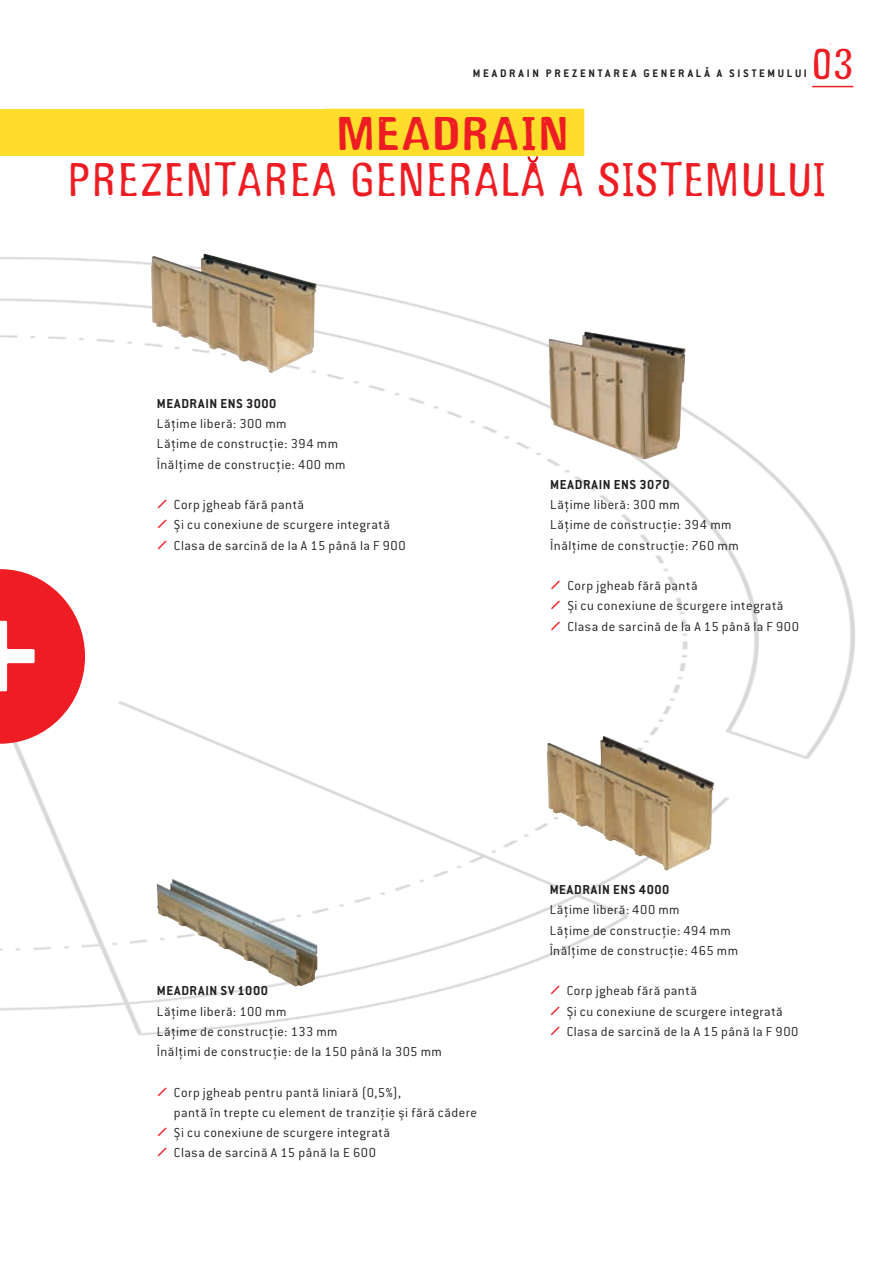
<style>
.page{position:relative;width:893px;height:1263px;background:#fff}
.page>*{position:absolute;margin:0;border:0;box-sizing:border-box;transform-origin:0 0}
.t1{font:49.5px "Gagamond";letter-spacing:.05em;color:#ee1d23}
.t2{font:700 49.5px "Gagamond";letter-spacing:.055em;color:#ee1d23}
.t3{font:45px "Gagamond";color:#ee1d23}
.t4{font:300 14.25px/20.2px "Conduit ITC Pro";letter-spacing:.035em;color:#231f20}
.t5{font:700 14.25px "Conduit ITC Pro";letter-spacing:.035em;color:#231f20}
.t6{font:700 12px "Conduit ITC Pro";letter-spacing:.225em;color:#231f20}
</style>
<div class="page">
<div style="left:324px;top:109px;width:260px;height:47px;background:#ffdd2b"></div>
<img style="left:0;top:253px;width:855px;height:783px">
<hr style="left:812px;top:86px;width:41px;height:1px;background:#ee1d23">
<img style="left:151px;top:254px;width:54px;height:44px">
<img style="left:549px;top:332px;width:36px;height:93px">
<img style="left:562px;top:736px;width:41px;height:29px">
<img style="left:157px;top:879px;width:15px;height:16px">
<div style="left:0;top:109px;width:333px;height:47px;background:#ffdd2b"></div>
<svg style="left:0;top:569px;width:85px;height:175px"></svg>
<svg style="left:527px;top:156px;width:12px;height:7px"></svg>
<svg style="left:158px;top:500px;width:9px;height:9px"></svg>
<svg style="left:158px;top:520px;width:9px;height:9px"></svg>
<svg style="left:158px;top:540px;width:9px;height:9px"></svg>
<svg style="left:551px;top:581px;width:9px;height:9px"></svg>
<svg style="left:551px;top:601px;width:9px;height:9px"></svg>
<svg style="left:551px;top:621px;width:9px;height:9px"></svg>
<svg style="left:551px;top:986px;width:8px;height:8px"></svg>
<svg style="left:551px;top:1006px;width:8px;height:9px"></svg>
<svg style="left:551px;top:1026px;width:8px;height:9px"></svg>
<h2 class="t3" style="left:812px;top:41px;width:43px">03</h2>
<p class="t6" style="left:473px;top:66px;width:335px">MEADRAIN PREZENTAREA GENERALĂ A SISTEMULUI</p>
<h1 class="t2" style="left:338px;top:107px;width:232px">MEADRAIN</h1>
<h1 class="t1" style="left:68px;top:154px;width:757px">PREZENTAREA GENERALA A SISTEMULUI</h1>
<p class="t5" style="left:157px;top:395px;width:121px">MEADRAIN ENS 3000</p>
<p class="t4" style="left:157px;top:414px;width:190px">Lăţime liberă: 300 mm<br>Lățime de construcţie: 394 mm<br>Înălțime de construcţie: 400 mm</p>
<p class="t4" style="left:174px;top:495px;width:233px">Corp jgheab fără pantă<br>Şi cu conexiune de scurgere integrată<br>Clasa de sarcină de la A 15 până la F 900</p>
<p class="t5" style="left:550px;top:476px;width:121px">MEADRAIN ENS 3070</p>
<p class="t4" style="left:550px;top:495px;width:190px">Lăţime liberă: 300 mm<br>Lățime de construcţie: 394 mm<br>Înălțime de construcţie: 760 mm</p>
<p class="t4" style="left:567px;top:576px;width:233px">Corp jgheab fără pantă<br>Şi cu conexiune de scurgere integrată<br>Clasa de sarcină de la A 15 până la F 900</p>
<p class="t5" style="left:157px;top:982px;width:113px">MEADRAIN SV 1000</p>
<p class="t4" style="left:157px;top:1001px;width:287px">Lăţime liberă: 100 mm<br>Lăţime de construcţie: 133 mm<br>Înălțimi de construcţie: de la 150 până la 305 mm</p>
<p class="t4" style="left:174px;top:1082px;width:305px">Corp jgheab pentru pantă liniară (0,5%),<br>pantă în trepte cu element de tranziţie şi fără cădere Şi cu conexiune de scurgere integrată<br>Clasa de sarcină A 15 până la E 600</p>
<p class="t5" style="left:550px;top:881px;width:121px">MEADRAIN ENS 4000</p>
<p class="t4" style="left:550px;top:900px;width:190px">Lăţime liberă: 400 mm<br>Lățime de construcţie: 494 mm<br>Înălțime de construcţie: 465 mm</p>
<p class="t4" style="left:567px;top:981px;width:233px">Corp jgheab fără pantă<br>Şi cu conexiune de scurgere integrată<br>Clasa de sarcină de la A 15 până la F 900</p>
</div>
